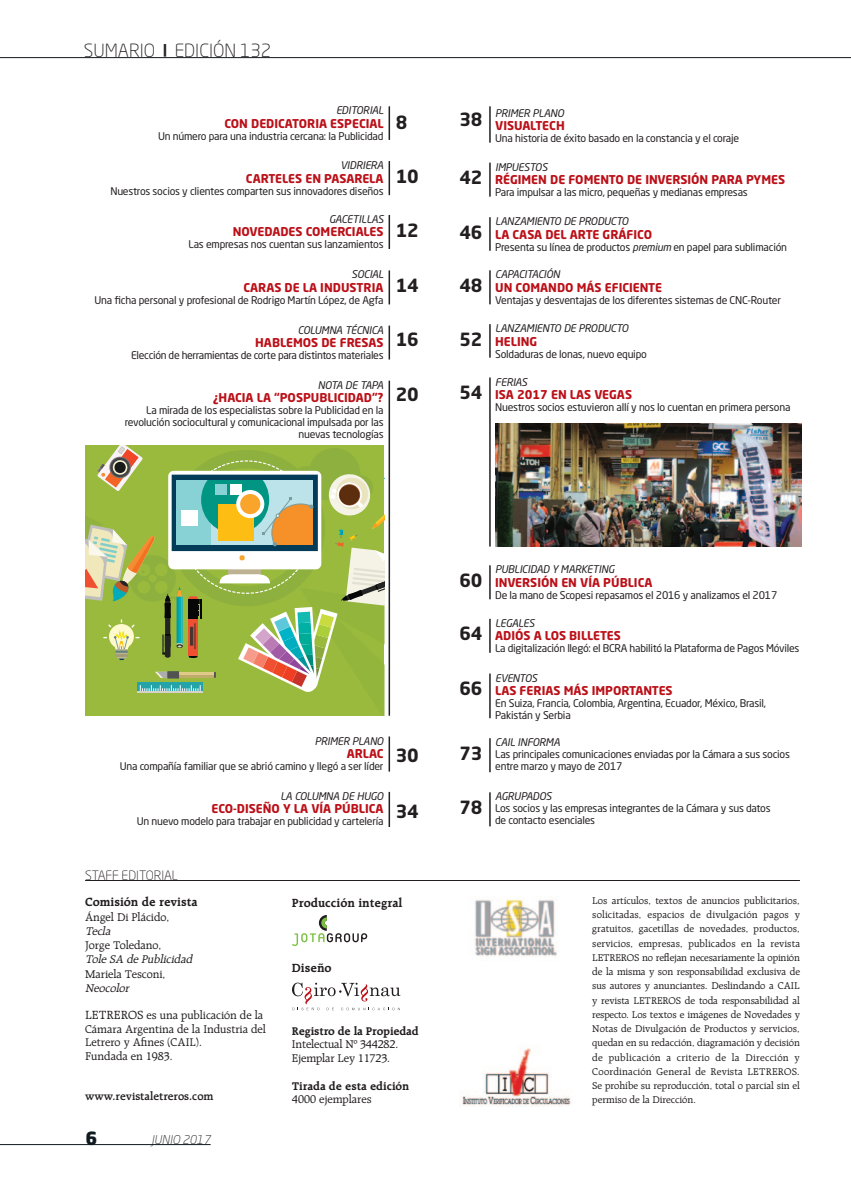
<style>
.page{position:relative;width:851px;height:1191px;background:#fff}
.page>*{position:absolute;margin:0;border:0;box-sizing:border-box;transform-origin:0 0}
.t1{font:700 18px "Neo Sans Std";letter-spacing:-.02em;color:#231f20}
.t2{font:300 18px "Neo Sans Std";color:#231f20}
.t3{font:900 18px "Neo Sans Std";color:#101a21}
.texto{font:700 12.75px "Raleigh";color:#231f20}
.texto-2{font:300 12.75px "Neo Sans Std";color:#231f20}
.t4{font:700 12px "Neo Sans Std";color:#bb1018}
.texto-3{font:12px/13.5px "Raleigh";color:#231f20}
.texto-4{font:700 12px/13.6px "Raleigh";color:#231f20}
.texto-5{font:italic 12px "Raleigh";color:#231f20}
.texto-6{font:600 12px "Raleigh";color:#231f20}
.t5{font:italic 300 12px "Neo Sans Std";color:#231f20}
.t6{font:10.5px/12px "Neo Sans Std";letter-spacing:-.02em;color:#231f20}
.texto-7{font:10.5px/14.2px "Raleigh";color:#231f20;text-align:justify}
.t7{font:italic 10.5px "Neo Sans Std";letter-spacing:-.02em;color:#231f20}
.t8{font:italic 10.5px "Neo Sans Std";letter-spacing:-.065em;color:#231f20}
.s1{font-style:italic}
.s2{font-size:12.75px}
.s3{font-weight:700}
.s4{font-weight:400}
</style>
<div class="page">
<hr style="left:0;top:57px;width:850px;height:1px;background:#101a21">
<hr style="left:0;top:1144px;width:210px;height:1px;background:#101a21">
<img style="left:462px;top:1048px;width:109px;height:58px">
<img style="left:474px;top:899px;width:83px;height:58px">
<svg style="left:292px;top:915px;width:75px;height:31px"></svg>
<svg style="left:292px;top:982px;width:108px;height:28px"></svg>
<hr style="left:388px;top:106px;width:2px;height:34px;background:#231f20">
<hr style="left:388px;top:161px;width:2px;height:34px;background:#231f20">
<hr style="left:388px;top:215px;width:2px;height:34px;background:#231f20">
<hr style="left:388px;top:270px;width:2px;height:34px;background:#231f20">
<hr style="left:388px;top:325px;width:2px;height:34px;background:#231f20">
<hr style="left:388px;top:381px;width:2px;height:334px;background:#231f20">
<hr style="left:388px;top:736px;width:2px;height:35px;background:#231f20">
<hr style="left:388px;top:792px;width:2px;height:35px;background:#231f20">
<hr style="left:85px;top:880px;width:714px;height:1px;background:#231f20">
<hr style="left:489px;top:738px;width:1px;height:34px;background:#231f20">
<hr style="left:489px;top:792px;width:1px;height:34px;background:#231f20">
<hr style="left:489px;top:377px;width:1px;height:169px;background:#231f20">
<hr style="left:489px;top:673px;width:1px;height:45px;background:#231f20">
<hr style="left:489px;top:565px;width:1px;height:34px;background:#231f20">
<hr style="left:489px;top:270px;width:1px;height:34px;background:#231f20">
<hr style="left:489px;top:217px;width:1px;height:34px;background:#231f20">
<hr style="left:489px;top:324px;width:1px;height:34px;background:#231f20">
<hr style="left:489px;top:163px;width:1px;height:34px;background:#231f20">
<hr style="left:489px;top:106px;width:1px;height:37px;background:#231f20">
<img style="left:495px;top:423px;width:305px;height:123px">
<svg style="left:85px;top:445px;width:299px;height:270px;background:#a0b965"></svg>
<hr style="left:489px;top:619px;width:1px;height:34px;background:#231f20">
<p class="t2" style="left:84px;top:40px;width:189px">SUMARIO <sup>|</sup> EDICIÓN 132</p>
<p class="t7" style="left:336px;top:104px;width:49px">EDITORIAL</p>
<p class="t4" style="left:224px;top:116px;width:161px">CON DEDICATORIA ESPECIAL</p>
<p class="t6" style="left:158px;top:130px;width:227px">Un número para una industria cercana: la Publicidad</p>
<p class="t7" style="left:340px;top:159px;width:45px">VIDRIERA</p>
<p class="t4" style="left:246px;top:170px;width:139px">CARTELES EN PASARELA</p>
<p class="t6" style="left:110px;top:185px;width:274px">Nuestros socios y clientes comparten sus innovadores diseños</p>
<p class="t7" style="left:329px;top:213px;width:56px">GACETILLAS</p>
<p class="t4" style="left:233px;top:224px;width:152px">NOVEDADES COMERCIALES</p>
<p class="t6" style="left:188px;top:238px;width:196px">Las empresas nos cuentan sus lanzamientos</p>
<p class="t7" style="left:351px;top:268px;width:34px">SOCIAL</p>
<p class="t4" style="left:243px;top:280px;width:141px">CARAS DE LA INDUSTRIA</p>
<p class="t6" style="left:94px;top:294px;width:290px">Una ficha personal y profesional de Rodrigo Martín López, de Agfa</p>
<p class="t7" style="left:298px;top:323px;width:87px">COLUMNA TÉCNICA</p>
<p class="t4" style="left:255px;top:335px;width:130px">HABLEMOS DE FRESAS</p>
<p class="t6" style="left:131px;top:349px;width:254px">Elección de herramientas de corte para distintos materiales</p>
<p class="t8" style="left:318px;top:378px;width:67px">NOTA DE TAPA</p>
<p class="t4" style="left:213px;top:390px;width:172px">¿HACIA LA “POSPUBLICIDAD”?</p>
<p class="t6" style="left:125px;top:404px;width:260px;text-align:right">La mirada de los especialistas sobre la Publicidad en la revolución sociocultural y comunicacional impulsada por las nuevas tecnologías</p>
<p class="t1" style="left:395px;top:110px;width:13px">8</p>
<p class="t1" style="left:395px;top:164px;width:24px">10</p>
<p class="t1" style="left:395px;top:218px;width:24px">12</p>
<p class="t1" style="left:395px;top:274px;width:24px">14</p>
<p class="t1" style="left:395px;top:328px;width:24px">16</p>
<p class="t1" style="left:395px;top:383px;width:24px">20</p>
<p class="t1" style="left:459px;top:108px;width:24px">38</p>
<p class="t1" style="left:459px;top:166px;width:24px">42</p>
<p class="t1" style="left:459px;top:221px;width:24px">46</p>
<p class="t1" style="left:459px;top:274px;width:24px">48</p>
<p class="t1" style="left:459px;top:327px;width:24px">52</p>
<p class="t1" style="left:459px;top:381px;width:24px">54</p>
<p class="t7" style="left:495px;top:106px;width:70px">PRIMER PLANO</p>
<p class="t4" style="left:495px;top:118px;width:71px">VISUALTECH</p>
<p class="t6" style="left:495px;top:132px;width:245px">Una historia de éxito basado en la constancia y el coraje</p>
<p class="t7" style="left:495px;top:160px;width:54px">IMPUESTOS</p>
<p class="t4" style="left:495px;top:172px;width:291px">RÉGIMEN DE FOMENTO DE INVERSIÓN PARA PYMES</p>
<p class="t6" style="left:495px;top:186px;width:254px">Para impulsar a las micro, pequeñas y medianas empresas</p>
<p class="t7" style="left:495px;top:215px;width:135px">LANZAMIENTO DE PRODUCTO</p>
<p class="t4" style="left:495px;top:227px;width:158px">LA CASA DEL ARTE GRÁFICO</p>
<p class="t6" style="left:495px;top:241px;width:293px">Presenta su línea de productos <span class="s1">premium</span> en papel para sublimación</p>
<p class="t7" style="left:495px;top:268px;width:66px">CAPACITACIÓN</p>
<p class="t4" style="left:495px;top:280px;width:168px">UN COMANDO MÁS EFICIENTE</p>
<p class="t6" style="left:495px;top:294px;width:287px">Ventajas y desventajas de los diferentes sistemas de CNC-Router</p>
<p class="t7" style="left:495px;top:322px;width:135px">LANZAMIENTO DE PRODUCTO</p>
<p class="t4" style="left:495px;top:333px;width:44px">HELING</p>
<p class="t6" style="left:495px;top:348px;width:153px">Soldaduras de lonas, nuevo equipo</p>
<p class="t7" style="left:495px;top:375px;width:34px">FERIAS</p>
<p class="t4" style="left:495px;top:387px;width:138px">ISA 2017 EN LAS VEGAS</p>
<p class="t6" style="left:495px;top:401px;width:297px">Nuestros socios estuvieron allí y nos lo cuentan en primera persona</p>
<p class="t7" style="left:314px;top:734px;width:70px">PRIMER PLANO</p>
<p class="t4" style="left:347px;top:746px;width:38px">ARLAC</p>
<p class="t6" style="left:120px;top:760px;width:265px">Una compañía familiar que se abrió camino y llegó a ser líder</p>
<p class="t7" style="left:280px;top:789px;width:105px">LA COLUMNA DE HUGO</p>
<p class="t4" style="left:211px;top:801px;width:174px">ECO-DISEÑO Y LA VÍA PÚBLICA</p>
<p class="t6" style="left:137px;top:815px;width:248px">Un nuevo modelo para trabajar en publicidad y cartelería</p>
<p class="t1" style="left:395px;top:744px;width:24px">30</p>
<p class="t1" style="left:395px;top:799px;width:24px">34</p>
<p class="texto-2" style="left:85px;top:868px;width:94px">STAFF EDITORIAL</p>
<p class="texto" style="left:85px;top:894px;width:114px">Comisión de revista</p>
<p class="texto-3" style="left:85px;top:910px;width:86px">Ángel Di Plácido,</p>
<p class="texto-5" style="left:85px;top:924px;width:29px">Tecla</p>
<p class="texto-3" style="left:85px;top:938px;width:78px">Jorge Toledano,</p>
<p class="texto-5" style="left:85px;top:953px;width:111px">Tole SA de Publicidad</p>
<p class="texto-3" style="left:85px;top:967px;width:82px">Mariela Tesconi,</p>
<p class="texto-5" style="left:85px;top:981px;width:48px">Neocolor</p>
<p class="texto-3" style="left:85px;top:1008px;width:182px"><span class="s2">LETREROS</span> es una publicación de la<br>Cámara Argentina de la Industria del<br>Letrero y Afines (CAIL).<br>Fundada en 1983.</p>
<p class="texto-6" style="left:85px;top:1089px;width:130px">www.revistaletreros.com</p>
<p class="t3" style="left:85px;top:1126px;width:13px">6</p>
<p class="t5" style="left:151px;top:1133px;width:60px">JUNIO 2017</p>
<p class="texto" style="left:292px;top:896px;width:112px">Producción integral</p>
<p class="texto" style="left:292px;top:960px;width:41px">Diseño</p>
<p class="texto-3" style="left:292px;top:1024px;width:128px"><span class="s3">Registro de la Propiedad<br></span>Intelectual Nº 344282.<br>Ejemplar Ley 11723.</p>
<p class="texto-4" style="left:292px;top:1078px;width:119px">Tirada de esta edición<br><span class="s4">4000 ejemplares</span></p>
<p class="t1" style="left:459px;top:569px;width:24px">60</p>
<p class="t1" style="left:459px;top:622px;width:24px">64</p>
<p class="t1" style="left:459px;top:677px;width:24px">66</p>
<p class="t1" style="left:459px;top:741px;width:24px">73</p>
<p class="t1" style="left:459px;top:795px;width:24px">78</p>
<p class="t7" style="left:495px;top:563px;width:121px">PUBLICIDAD Y MARKETING</p>
<p class="t4" style="left:495px;top:574px;width:159px">INVERSIÓN EN VÍA PÚBLICA</p>
<p class="t6" style="left:495px;top:589px;width:284px">De la mano de Scopesi repasamos el 2016 y analizamos el 2017</p>
<p class="t7" style="left:495px;top:616px;width:41px">LEGALES</p>
<p class="t4" style="left:495px;top:628px;width:127px">ADIÓS A LOS BILLETES</p>
<p class="t6" style="left:495px;top:642px;width:305px">La digitalización llegó: el BCRA habilitó la Plataforma de Pagos Móviles</p>
<p class="t7" style="left:495px;top:671px;width:44px">EVENTOS</p>
<p class="t4" style="left:495px;top:683px;width:179px">LAS FERIAS MÁS IMPORTANTES</p>
<p class="t6" style="left:495px;top:697px;width:272px">En Suiza, Francia, Colombia, Argentina, Ecuador, México, Brasil,<br>Pakistán y Serbia</p>
<p class="t7" style="left:495px;top:736px;width:66px">CAIL INFORMA</p>
<p class="t6" style="left:495px;top:748px;width:296px">Las principales comunicaciones enviadas por la Cámara a sus socios entre marzo y mayo de 2017</p>
<p class="t7" style="left:495px;top:790px;width:58px">AGRUPADOS</p>
<p class="t6" style="left:495px;top:802px;width:277px">Los socios y las empresas integrantes de la Cámara y sus datos de contacto esenciales</p>
<p class="texto-7" style="left:592px;top:893px;width:209px">Los artículos, textos de anuncios publicitarios, solicitadas, espacios de divulgación pagos y gratuitos, gacetillas de novedades, productos, servicios, empresas, publicados en la revista LETREROS no reflejan necesariamente la opinión de la misma y son responsabilidad exclusiva de sus autores y anunciantes. Deslindando a CAIL y revista LETREROS de toda responsabilidad al respecto. Los textos e imágenes de Novedades y Notas de Divulgación de Productos y servicios, quedan en su redacción, diagramación y decisión de publicación a criterio de la Dirección y Coordinación General de Revista LETREROS.<br>Se prohíbe su reproducción, total o parcial sin el permiso de la Dirección.</p>
</div>
